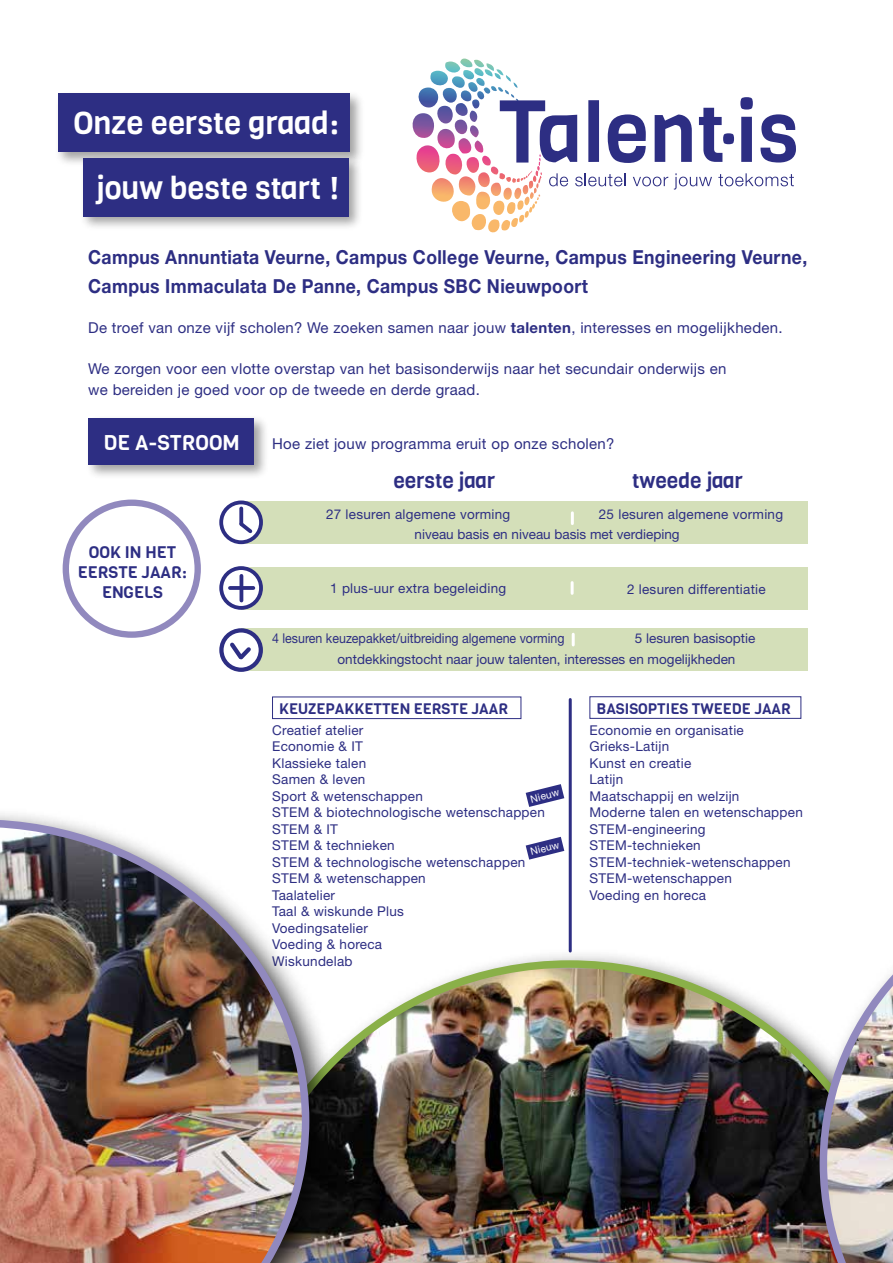
<style>
.page{position:relative;width:893px;height:1263px;background:#fff}
.page>*{position:absolute;margin:0;border:0;box-sizing:border-box;transform-origin:0 0}
.t1{font:31.35px "Viga";color:#fff}
.t2{font:31.05px "Viga";color:#fff}
.t3{font:21px "Viga";color:#2d2e83}
.t4{font:21px "Viga";color:#fff}
.t5{font:700 19.35px/29px "Helvetica Neue";letter-spacing:.02em;color:#2d2e83;scale:.91 1}
.t6{font:16.5px/19.8px "Viga";color:#2d2e83;text-align:center}
.t7{font:15px/21px "Helvetica Neue";letter-spacing:.02em;color:#2d2e83}
.t8{font:15px "Viga";color:#2d2e83}
.t9{font:13.5px/16.5px "Helvetica Neue";letter-spacing:.02em;color:#2d2e83}
.t10{font:13.5px "Helvetica Neue";color:#2d2e83}
.t11{font:13.5px "Helvetica Neue";color:#2d2e83;scale:.92 1}
.t12{font:10.2px "Helvetica Neue";color:#fff}
.s1{font-weight:700}
</style>
<div class="page">
<div style="left:85px;top:415px;width:185px;height:64px;background:#000;opacity:.37"></div>
<div style="left:88px;top:418px;width:166px;height:46px;background:#2d2e83"></div>
<div style="left:63px;top:499px;width:138px;height:139px;border:6px solid #9189be;border-radius:50%"></div>
<hr style="left:569px;top:699px;width:3px;height:252px;background:#2d2e83">
<div style="left:241px;top:501px;width:567px;height:43px;background:#d4dfb9"></div>
<svg style="left:221px;top:502px;width:40px;height:40px"></svg>
<div style="left:219px;top:500px;width:44px;height:44px;border:4px solid #2d2e83;border-radius:50%"></div>
<svg style="left:239px;top:508px;width:4px;height:11px"></svg>
<svg style="left:236px;top:519px;width:20px;height:18px"></svg>
<div style="left:241px;top:567px;width:567px;height:43px;background:#d4dfb9"></div>
<svg style="left:221px;top:568px;width:40px;height:40px"></svg>
<div style="left:219px;top:566px;width:44px;height:44px;border:4px solid #2d2e83;border-radius:50%"></div>
<hr style="left:240px;top:576px;width:3px;height:24px;background:#2d2e83">
<svg style="left:230px;top:586px;width:23px;height:4px"></svg>
<div style="left:241px;top:628px;width:567px;height:43px;background:#d4dfb9"></div>
<svg style="left:221px;top:630px;width:40px;height:40px"></svg>
<div style="left:219px;top:628px;width:44px;height:44px;border:4px solid #2d2e83;border-radius:50%"></div>
<svg style="left:226px;top:639px;width:29px;height:24px"></svg>
<svg style="left:571px;top:513px;width:3px;height:11px"></svg>
<svg style="left:572px;top:634px;width:3px;height:11px"></svg>
<div style="left:272px;top:697px;width:249px;height:22px;border:1px solid #2d2e83"></div>
<div style="left:589px;top:696px;width:212px;height:23px;border:1px solid #2d2e83"></div>
<svg style="left:571px;top:583px;width:3px;height:10px"></svg>
<div style="left:55px;top:91px;width:309px;height:76px;background:#000;opacity:.37"></div>
<div style="left:58px;top:94px;width:291px;height:58px;background:#2d2e83"></div>
<div style="left:80px;top:155px;width:284px;height:76px;background:#000;opacity:.37"></div>
<div style="left:83px;top:158px;width:265px;height:58px;background:#2d2e83"></div>
<div style="left:225px;top:948px;width:668px;height:315px;background:#000;opacity:.75"></div>
<img style="left:342px;top:960px;width:465px;height:303px">
<svg style="left:412px;top:59px;width:384px;height:174px"></svg>
<div style="left:0;top:806px;width:342px;height:457px;background:#000;opacity:.75"></div>
<img style="left:0;top:819px;width:309px;height:444px">
<div style="left:807px;top:869px;width:86px;height:394px;background:#000;opacity:.75"></div>
<img style="left:820px;top:882px;width:73px;height:381px">
<svg style="left:526px;top:784px;width:38px;height:23px"></svg>
<svg style="left:526px;top:837px;width:38px;height:23px"></svg>
<h1 class="t1" style="left:73px;top:102px;width:267px">Onze eerste graad:</h1>
<h2 class="t2" style="left:96px;top:167px;width:244px">jouw beste start !</h2>
<h3 class="t5" style="left:88px;top:243px;width:792px">Campus Annuntiata Veurne, Campus College Veurne, Campus Engineering Veurne,<br>Campus Immaculata De Panne, Campus SBC Nieuwpoort</h3>
<p class="t7" style="left:88px;top:318px;width:696px">De troef van onze vijf scholen? We zoeken samen naar jouw <span class="s1">talenten</span>, interesses en mogelijkheden.</p>
<p class="t7" style="left:88px;top:359px;width:640px">We zorgen voor een vlotte overstap van het basisonderwijs naar het secundair onderwijs en we bereiden je goed voor op de tweede en derde graad.</p>
<h3 class="t4" style="left:104px;top:429px;width:137px">DE A-STROOM</h3>
<p class="t6" style="left:78px;top:543px;width:111px">OOK IN HET<br>EERSTE JAAR:<br>ENGELS</p>
<p class="t7" style="left:272px;top:434px;width:344px">Hoe ziet jouw programma eruit op onze scholen?</p>
<h3 class="t3" style="left:393px;top:467px;width:103px">eerste jaar</h3>
<h3 class="t3" style="left:632px;top:467px;width:112px">tweede jaar</h3>
<p class="t9" style="left:326px;top:506px;width:186px">27 lesuren algemene vorming</p>
<p class="t9" style="left:599px;top:507px;width:186px">25 lesuren algemene vorming</p>
<p class="t10" style="left:414px;top:524px;width:267px">niveau basis en niveau basis met verdieping</p>
<p class="t9" style="left:330px;top:581px;width:178px">1 plus-uur extra begeleiding</p>
<p class="t9" style="left:627px;top:581px;width:140px">2 lesuren differentiatie</p>
<p class="t11" style="left:272px;top:629px;width:319px">4 lesuren keuzepakket/uitbreiding algemene vorming</p>
<p class="t10" style="left:635px;top:629px;width:122px">5 lesuren basisoptie</p>
<p class="t10" style="left:338px;top:650px;width:399px">ontdekkingstocht naar jouw talenten, interesses en mogelijkheden</p>
<p class="t8" style="left:279px;top:698px;width:231px">KEUZEPAKKETTEN EERSTE JAAR</p>
<p class="t9" style="left:272px;top:722px;width:274px">Creatief atelier<br>Economie &amp; IT<br>Klassieke talen<br>Samen &amp; leven<br>Sport &amp; wetenschappen<br>STEM &amp; biotechnologische wetenschappen<br>STEM &amp; IT<br>STEM &amp; technieken<br>STEM &amp; technologische wetenschappen<br>STEM &amp; wetenschappen<br>Taalatelier<br>Taal &amp; wiskunde Plus<br>Voedingsatelier<br>Voeding &amp; horeca<br>Wiskundelab</p>
<p class="t12" style="left:529px;top:792px;width:31px;rotate:-14deg">Nieuw</p>
<p class="t12" style="left:529px;top:844px;width:31px;rotate:-14deg">Nieuw</p>
<p class="t8" style="left:596px;top:698px;width:196px">BASISOPTIES TWEEDE JAAR</p>
<p class="t9" style="left:589px;top:722px;width:215px">Economie en organisatie<br>Grieks-Latijn<br>Kunst en creatie<br>Latijn<br>Maatschappij en welzijn<br>Moderne talen en wetenschappen<br>STEM-engineering<br>STEM-technieken<br>STEM-techniek-wetenschappen<br>STEM-wetenschappen<br>Voeding en horeca</p>
</div>
